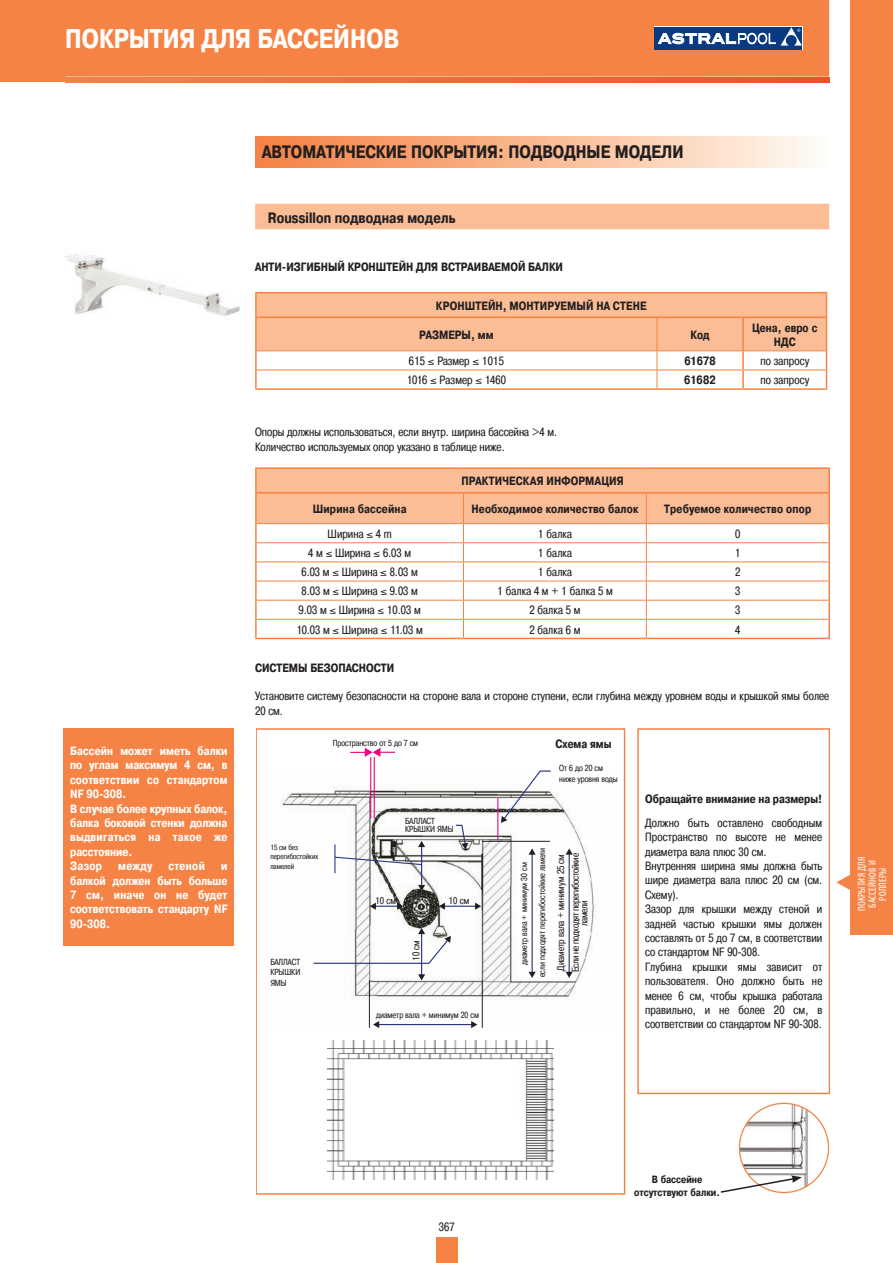
<style>
.page{position:relative;width:893px;height:1263px;background:#fff}
.page>*{position:absolute;margin:0;border:0;box-sizing:border-box;transform-origin:0 0}
.t1{font:700 27px "Pragmatica Cond C";color:#fff}
.t2{font:700 18px "Pragmatica Cond C";color:#231f20}
.t3{font:700 15px "Pragmatica Cond C";letter-spacing:.01em;color:#231f20}
.t4{font:12px/14.4px "Pragmatica Cond C";color:#231f20}
.t5{font:700 12px/14.4px "Pragmatica Cond C";color:#fff}
.t6{font:700 12px/14.4px "Pragmatica Cond C";color:#231f20;text-align:center}
.t7{font:700 12px "Pragmatica Cond C";letter-spacing:.02em;color:#231f20}
.t8{font:condensed 10.5px/10.5px "Myriad Pro";letter-spacing:.02em;color:#fff;text-align:center}
.t9{font:700 10.5px/12.6px "Pragmatica Cond C";color:#231f20;text-align:center}
.t10{font:9.9px/14.5px "Pragmatica Cond C";letter-spacing:-.03em;color:#231f20}
.t11{font:8.85px/10.5px "Pragmatica Cond C";color:#231f20}
.t12{font:7.65px/9.3px "Pragmatica Cond C";color:#231f20}
</style>
<div class="page">
<div style="left:436px;top:1237px;width:21px;height:26px;background:#f58345"></div>
<svg style="left:836px;top:875px;width:14px;height:15px"></svg>
<div style="left:0;top:0;width:829px;height:77px;background:#f58345"></div>
<div style="left:654px;top:27px;width:148px;height:23px;background:#083981"></div>
<svg style="left:658px;top:27px;width:144px;height:19px"></svg>
<div style="left:0;top:74px;width:66px;height:8px;background:#f58345"></div>
<svg style="left:66px;top:78px;width:763px;height:4px"></svg>
<div style="left:256px;top:137px;width:572px;height:30px;background:linear-gradient(to right,#f57f3e,#fff9f0)"></div>
<div style="left:255px;top:204px;width:574px;height:25px;background:#fabd96"></div>
<hr style="left:255px;top:292px;width:402px;height:1px;background:#f58345">
<hr style="left:657px;top:292px;width:86px;height:1px;background:#f58345">
<hr style="left:743px;top:292px;width:84px;height:1px;background:#f58345">
<hr style="left:255px;top:388px;width:402px;height:2px;background:#f58345">
<hr style="left:657px;top:388px;width:86px;height:2px;background:#f58345">
<hr style="left:743px;top:388px;width:84px;height:2px;background:#f58345">
<svg style="left:255px;top:293px;width:572px;height:96px"></svg>
<hr style="left:743px;top:370px;width:83px;height:1px;background:#f58345">
<hr style="left:255px;top:467px;width:208px;height:2px;background:#f58345">
<hr style="left:463px;top:467px;width:183px;height:2px;background:#f58345">
<hr style="left:646px;top:467px;width:184px;height:2px;background:#f58345">
<hr style="left:255px;top:638px;width:208px;height:1px;background:#f58345">
<hr style="left:463px;top:638px;width:183px;height:1px;background:#f58345">
<hr style="left:646px;top:638px;width:184px;height:1px;background:#f58345">
<svg style="left:255px;top:468px;width:575px;height:170px"></svg>
<img style="left:65px;top:254px;width:175px;height:66px">
<div style="left:64px;top:728px;width:170px;height:217px;background:#f58345"></div>
<div style="left:637px;top:729px;width:192px;height:365px;border:2px solid #f58345"></div>
<div style="left:256px;top:729px;width:369px;height:466px;border:2px solid #f58345"></div>
<img style="left:282px;top:771px;width:312px;height:256px">
<svg style="left:455px;top:824px;width:13px;height:25px"></svg>
<svg style="left:501px;top:770px;width:51px;height:53px"></svg>
<hr style="left:482px;top:980px;width:1px;height:48px;background:#231f20">
<hr style="left:369px;top:980px;width:1px;height:48px;background:#231f20">
<hr style="left:482px;top:841px;width:68px;height:1px;background:#231f20">
<hr style="left:377px;top:1024px;width:97px;height:1px;background:#283782">
<svg style="left:471px;top:1021px;width:6px;height:7px"></svg>
<svg style="left:373px;top:1021px;width:6px;height:7px"></svg>
<hr style="left:532px;top:851px;width:1px;height:123px;background:#283782">
<svg style="left:529px;top:848px;width:7px;height:7px"></svg>
<svg style="left:529px;top:972px;width:7px;height:6px"></svg>
<hr style="left:569px;top:851px;width:1px;height:123px;background:#283782">
<svg style="left:566px;top:848px;width:7px;height:7px"></svg>
<svg style="left:566px;top:972px;width:7px;height:6px"></svg>
<hr style="left:442px;top:906px;width:35px;height:1px;background:#283782">
<svg style="left:475px;top:903px;width:6px;height:7px"></svg>
<svg style="left:439px;top:903px;width:6px;height:7px"></svg>
<svg style="left:370px;top:903px;width:33px;height:7px"></svg>
<hr style="left:421px;top:845px;width:1px;height:43px;background:#283782">
<svg style="left:418px;top:885px;width:7px;height:6px"></svg>
<hr style="left:421px;top:933px;width:1px;height:44px;background:#283782">
<svg style="left:418px;top:974px;width:7px;height:6px"></svg>
<svg style="left:312px;top:928px;width:140px;height:36px"></svg>
<hr style="left:497px;top:798px;width:1px;height:42px;background:#e6077d">
<hr style="left:370px;top:757px;width:1px;height:62px;background:#e6077d">
<hr style="left:374px;top:757px;width:1px;height:62px;background:#e6077d">
<svg style="left:350px;top:748px;width:45px;height:10px"></svg>
<svg style="left:334px;top:841px;width:91px;height:32px"></svg>
<img style="left:739px;top:1103px;width:89px;height:89px;border-radius:45px">
<svg style="left:720px;top:1175px;width:82px;height:19px"></svg>
<img style="left:327px;top:1040px;width:227px;height:140px">
<div style="left:850px;top:0;width:43px;height:845px;background:#f58345"></div>
<div style="left:850px;top:833px;width:43px;height:102px;background:#f58345"></div>
<h1 class="t1" style="left:65px;top:24px;width:336px">ПОКРЫТИЯ ДЛЯ БАССЕЙНОВ</h1>
<p class="t5" style="left:70px;top:744px;width:159px">Бассейн может иметь балки по углам максимум 4 см, в соответствии со стандартом<br>NF 90-308.<br>В случае более крупных балок, балка боковой стенки должна выдвигаться на такое же расстояние.<br>Зазор</p>
<p class="t5" style="left:118px;top:859px;width:35px">между</p>
<p class="t5" style="left:168px;top:859px;width:38px">стеной</p>
<p class="t5" style="left:70px;top:859px;width:159px;text-align:justify;text-indent:151px">и балкой должен быть больше 7 см, иначе он не будет соответствовать стандарту NF 90-308.</p>
<h2 class="t2" style="left:262px;top:142px;width:423px">АВТОМАТИЧЕСКИЕ ПОКРЫТИЯ: ПОДВОДНЫЕ МОДЕЛИ</h2>
<p class="t3" style="left:268px;top:209px;width:189px">Roussillon подводная модель</p>
<p class="t6" style="left:255px;top:260px;width:309px">АНТИ-ИЗГИБНЫЙ КРОНШТЕЙН ДЛЯ ВСТРАИВАЕМОЙ БАЛКИ</p>
<p class="t6" style="left:436px;top:298px;width:212px">КРОНШТЕЙН, МОНТИРУЕМЫЙ НА СТЕНЕ</p>
<p class="t6" style="left:419px;top:327px;width:76px">РАЗМЕРЫ, мм</p>
<p class="t6" style="left:691px;top:327px;width:20px">Код</p>
<p class="t6" style="left:752px;top:320px;width:67px">Цена, евро с<br>НДС</p>
<p class="t4" style="left:409px;top:354px;width:96px">615 ≤ Размер ≤ 1015</p>
<p class="t6" style="left:684px;top:354px;width:33px">61678</p>
<p class="t4" style="left:760px;top:354px;width:50px">по запросу</p>
<p class="t4" style="left:407px;top:373px;width:101px">1016 ≤ Размер ≤ 1460</p>
<p class="t6" style="left:684px;top:373px;width:33px">61682</p>
<p class="t4" style="left:760px;top:373px;width:50px">по запросу</p>
<p class="t4" style="left:255px;top:425px;width:303px">Опоры должны использоваться, если внутр. ширина бассейна &gt;4 м.<br>Количество используемых опор указано в таблице ниже.</p>
<p class="t6" style="left:461px;top:474px;width:164px">ПРАКТИЧЕСКАЯ ИНФОРМАЦИЯ</p>
<p class="t6" style="left:313px;top:502px;width:95px">Ширина бассейна</p>
<p class="t7" style="left:471px;top:502px;width:168px">Необходимое количество балок</p>
<p class="t6" style="left:664px;top:502px;width:148px">Требуемое количество опор</p>
<p class="t4" style="left:328px;top:526px;width:66px">Ширина ≤ 4 m</p>
<p class="t4" style="left:538px;top:526px;width:36px">1 балка</p>
<p class="t4" style="left:735px;top:526px;width:7px">0</p>
<p class="t4" style="left:308px;top:546px;width:104px">4 м ≤ Ширина ≤ 6.03 м</p>
<p class="t4" style="left:538px;top:546px;width:36px">1 балка</p>
<p class="t4" style="left:735px;top:546px;width:7px">1</p>
<p class="t4" style="left:302px;top:565px;width:118px">6.03 м ≤ Ширина ≤ 8.03 м</p>
<p class="t4" style="left:538px;top:565px;width:36px">1 балка</p>
<p class="t4" style="left:735px;top:565px;width:7px">2</p>
<p class="t4" style="left:302px;top:584px;width:118px">8.03 м ≤ Ширина ≤ 9.03 м</p>
<p class="t4" style="left:497px;top:584px;width:117px">1 балка 4 м + 1 балка 5 м</p>
<p class="t4" style="left:735px;top:584px;width:7px">3</p>
<p class="t4" style="left:299px;top:603px;width:124px">9.03 м ≤ Ширина ≤ 10.03 м</p>
<p class="t4" style="left:529px;top:603px;width:52px">2 балка 5 м</p>
<p class="t4" style="left:735px;top:603px;width:7px">3</p>
<p class="t4" style="left:297px;top:622px;width:128px">10.03 м ≤ Ширина ≤ 11.03 м</p>
<p class="t4" style="left:529px;top:622px;width:52px">2 балка 6 м</p>
<p class="t4" style="left:735px;top:622px;width:7px">4</p>
<p class="t6" style="left:255px;top:660px;width:141px">СИСТЕМЫ БЕЗОПАСНОСТИ</p>
<p class="t4" style="left:255px;top:689px;width:576px">Установите систему безопасности на стороне вала и стороне ступени, если глубина между уровнем воды и крышкой ямы более<br>20 см.</p>
<p class="t11" style="left:333px;top:738px;width:87px">Пространство от 5 до 7 см</p>
<p class="t12" style="left:270px;top:843px;width:49px">15 см без перегибостойких ламелей</p>
<p class="t11" style="left:270px;top:956px;width:31px;text-align:justify">БАЛЛАСТ КРЫШКИ ЯМЫ</p>
<p class="t11" style="left:405px;top:817px;width:50px;line-height:7.6px">БАЛЛАСТ<br>КРЫШКИ ЯМЫ</p>
<p class="t10" style="left:375px;top:893px;width:22px">10 см</p>
<p class="t10" style="left:448px;top:893px;width:22px">10 см</p>
<p class="t10" style="left:409px;top:961px;width:22px;rotate:-90deg">10 см</p>
<p class="t11" style="left:376px;top:1009px;width:104px">диаметр вала + минимум 20 см</p>
<p class="t6" style="left:556px;top:736px;width:57px">Схема ямы</p>
<p class="t11" style="left:559px;top:763px;width:60px">От 6 до 20 см ниже уровня воды</p>
<p class="t11" style="left:515px;top:977px;width:131px;line-height:17.9px;text-align:center;rotate:-90deg">диаметр вала + минимум 30 см<br>если подходят перегибостойкие ламели</p>
<p class="t10" style="left:553px;top:972px;width:120px;rotate:-90deg">Диаметр вала + минимум 25 см<br>Если не подходят перегибостойкие</p>
<p class="t10" style="left:577px;top:926px;width:27px;rotate:-90deg">ламели</p>
<p class="t6" style="left:645px;top:792px;width:179px">Обращайте внимание на размеры!</p>
<p class="t4" style="left:645px;top:815px;width:179px">Должно быть оставлено свободным<br>Пространство по высоте не менее диаметра вала плюс 30 см.<br>Внутренняя ширина ямы должна быть шире диаметра вала плюс 20 см (см.<br>Схему).<br>Зазор для крышки между стеной и задней частью крышки ямы должен составлять от 5 до 7 см, в соответствии со стандартом NF 90-308.<br>Глубина крышки ямы зависит от пользователя. Оно должно быть не менее 6 см, чтобы крышка работала правильно, и не более 20 см, в соответствии со стандартом NF 90-308.</p>
<p class="t8" style="left:856px;top:911px;width:56px;rotate:-90deg">ПОКРЫТИЯ ДЛЯ<br>БАССЕЙНОВ И<br>РОЛЛЕРЫ</p>
<p class="t4" style="left:439px;top:1220px;width:17px">367</p>
<p class="t9" style="left:634px;top:1173px;width:87px">В бассейне отсутствуют балки.</p>
</div>
